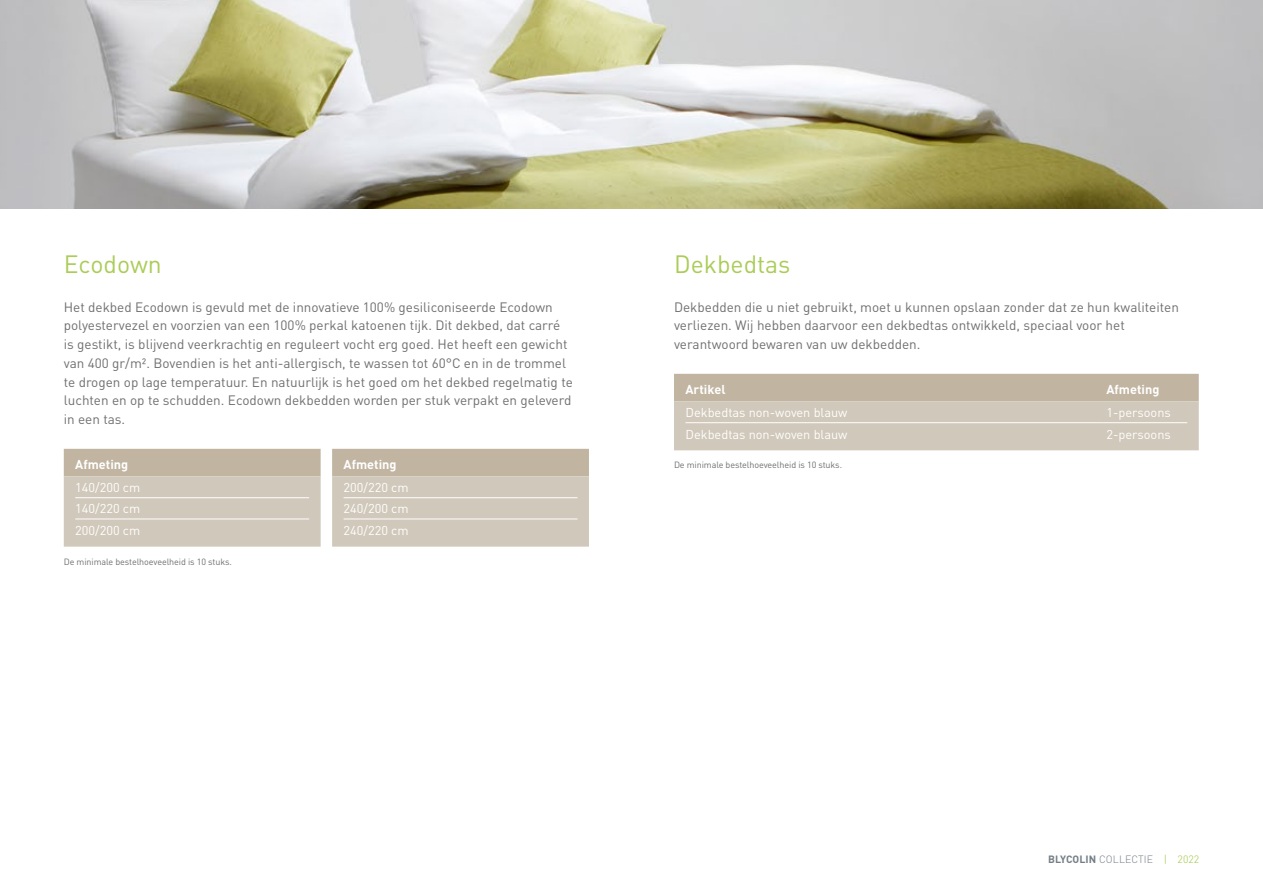
<style>
.page{position:relative;width:1263px;height:893px;background:#fff}
.page>*{position:absolute;margin:0;border:0;box-sizing:border-box;transform-origin:0 0}
.t1{font:24.75px "DINOT";color:#abcc58}
.t2{font:13.5px/18.8px "DINOT";color:#706f6f}
.t3{font:12.75px "DINOT";color:#fff}
.t4{font:700 12.75px "DINOT";color:#fff}
.t5{font:300 10.5px "DINOT";letter-spacing:.01em;color:#737e85}
.t6{font:9px "DINOT";letter-spacing:-.01em;color:#706f6f}
.s1{font-weight:700}
.s2{color:#9dc53c}
</style>
<div class="page">
<svg style="left:64px;top:449px;width:525px;height:98px;background:#cdc4b5"></svg>
<hr style="left:75px;top:497px;width:234px;height:1px;background:#fff">
<hr style="left:344px;top:497px;width:233px;height:1px;background:#fff">
<hr style="left:75px;top:519px;width:234px;height:1px;background:#fff">
<hr style="left:344px;top:519px;width:233px;height:1px;background:#fff">
<img style="left:0;top:0;width:1263px;height:208px">
<svg style="left:674px;top:374px;width:525px;height:76px;background:#cac1b1"></svg>
<hr style="left:685px;top:422px;width:417px;height:1px;background:#fff">
<hr style="left:1102px;top:422px;width:85px;height:1px;background:#fff">
<h1 class="t1" style="left:64px;top:247px;width:100px">Ecodown</h1>
<p class="t2" style="left:64px;top:297px;width:511px">Het dekbed Ecodown is gevuld met de innovatieve 100% gesiliconiseerde Ecodown polyestervezel en voorzien van een 100% perkal katoenen tijk. Dit dekbed, dat carré is gestikt, is blijvend veerkrachtig en reguleert vocht erg goed. Het heeft een gewicht van 400 gr/m². Bovendien is het anti-allergisch, te wassen tot 60°C en in de trommel te drogen op lage temperatuur. En natuurlijk is het goed om het dekbed regelmatig te luchten en op te schudden. Ecodown dekbedden worden per stuk verpakt en geleverd in een tas.</p>
<p class="t4" style="left:75px;top:456px;width:55px">Afmeting</p>
<p class="t4" style="left:344px;top:456px;width:55px">Afmeting</p>
<p class="t3" style="left:75px;top:478px;width:67px">140/200 cm</p>
<p class="t3" style="left:344px;top:478px;width:67px">200/220 cm</p>
<p class="t3" style="left:75px;top:500px;width:67px">140/220 cm</p>
<p class="t3" style="left:344px;top:500px;width:67px">240/200 cm</p>
<p class="t3" style="left:75px;top:521px;width:67px">200/200 cm</p>
<p class="t3" style="left:344px;top:521px;width:67px">240/220 cm</p>
<p class="t6" style="left:64px;top:555px;width:170px">De minimale bestelhoeveelheid is 10 stuks.</p>
<h1 class="t1" style="left:674px;top:247px;width:118px">Dekbedtas</h1>
<p class="t2" style="left:674px;top:297px;width:506px">Dekbedden die u niet gebruikt, moet u kunnen opslaan zonder dat ze hun kwaliteiten verliezen. Wij hebben daarvoor een dekbedtas ontwikkeld, speciaal voor het verantwoord bewaren van uw dekbedden.</p>
<p class="t4" style="left:685px;top:381px;width:42px">Artikel</p>
<p class="t4" style="left:1106px;top:381px;width:55px">Afmeting</p>
<p class="t3" style="left:685px;top:404px;width:163px">Dekbedtas non-woven blauw</p>
<p class="t3" style="left:1106px;top:404px;width:66px">1-persoons</p>
<p class="t3" style="left:685px;top:426px;width:163px">Dekbedtas non-woven blauw</p>
<p class="t3" style="left:1106px;top:426px;width:66px">2-persoons</p>
<p class="t6" style="left:674px;top:459px;width:170px">De minimale bestelhoeveelheid is 10 stuks.</p>
<p class="t5" style="left:1048px;top:852px;width:153px"><span class="s1">BLYCOLIN</span> COLLECTIE <span class="s2">| 2022</span></p>
</div>
